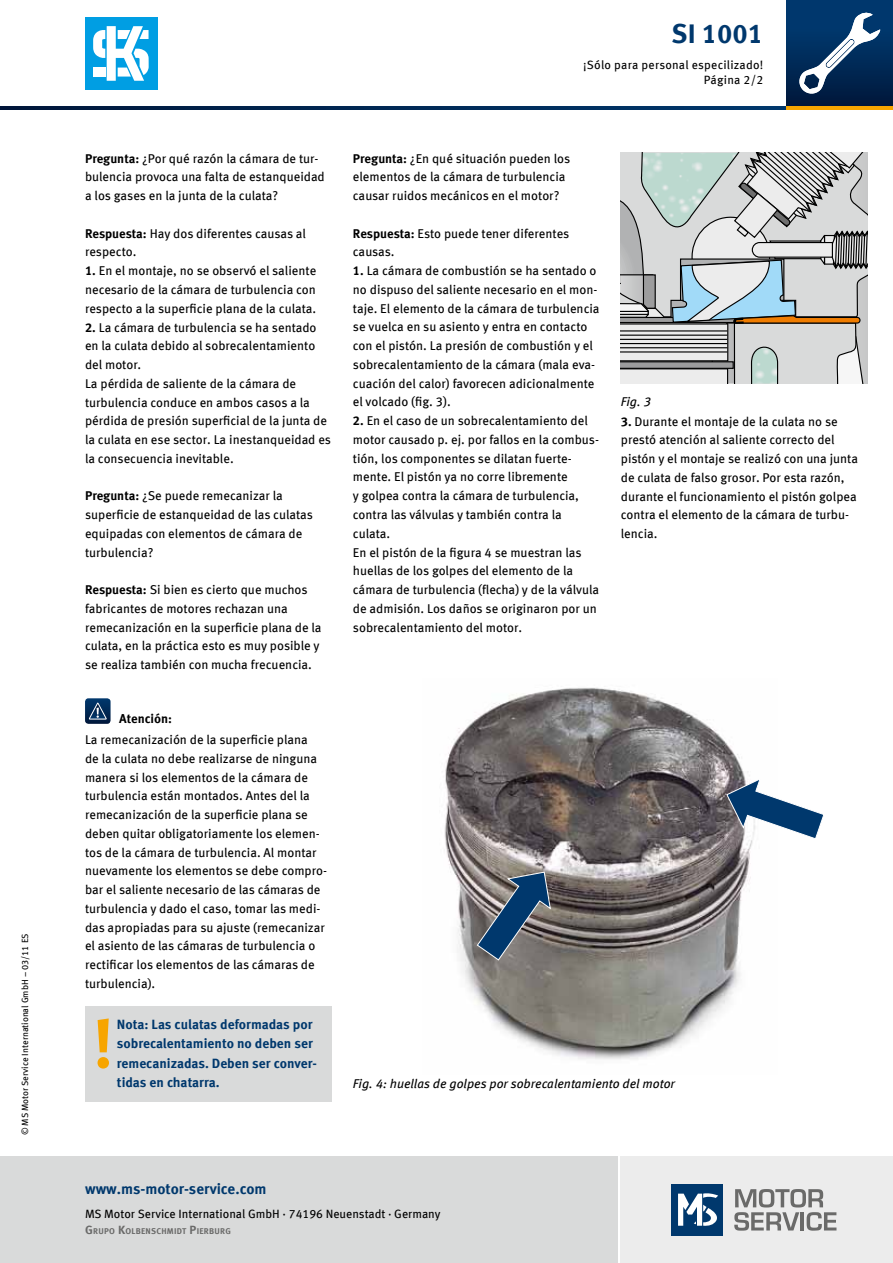
<style>
.page{position:relative;width:893px;height:1263px;background:#fff}
.page>*{position:absolute;margin:0;border:0;box-sizing:border-box;transform-origin:0 0}
.t1{font:700 69.3px "Meta OFC";color:#f7a500}
.t2{font:700 27px "Meta OFC";color:#00386d}
.t3{font:700 15px "Meta OFC";color:#00386d}
.t4{font:700 13.5px/19.5px "Meta OFC";color:#00386d}
.t5{font:12.75px/18.8px "Meta OFC";color:#000}
.t6{font:italic 12.75px "Meta OFC";color:#000}
.t7{font:700 12.75px "Meta OFC";color:#000}
.t8{font:12px "Meta OFC";color:#000}
.t9{font:12px/15px "Meta OFC";letter-spacing:.02em;color:#000;text-align:right}
.t10{font:9px "Meta OFC";color:#000}
.t11{font:700 8.4px "Meta OFC";letter-spacing:.03em;color:#6a6a69}
.s1{font-weight:700}
.s2{font-size:12px}
</style>
<div class="page">
<div style="left:621px;top:1157px;width:272px;height:106px;background:#ececec"></div>
<div style="left:0;top:1157px;width:617px;height:106px;background:#d9dada"></div>
<div style="left:672px;top:1184px;width:51px;height:51px;background:#00386d"></div>
<svg style="left:678px;top:1193px;width:40px;height:33px"></svg>
<svg style="left:734px;top:1189px;width:102px;height:42px"></svg>
<div style="left:787px;top:0;width:106px;height:106px;background:linear-gradient(to bottom,#003e78,#001a3f)"></div>
<div style="left:85px;top:17px;width:72px;height:72px;background:#009ee3"></div>
<svg style="left:93px;top:26px;width:56px;height:55px"></svg>
<div style="left:85px;top:1006px;width:247px;height:95px;background:#d9dada"></div>
<svg style="left:0;top:106px;width:787px;height:4px;background:#002753"></svg>
<hr style="left:787px;top:106px;width:106px;height:4px;background:#f7a500">
<svg style="left:798px;top:12px;width:82px;height:83px"></svg>
<img style="left:444px;top:687px;width:309px;height:373px">
<svg style="left:477px;top:871px;width:74px;height:90px;background:#566676"></svg>
<svg style="left:726px;top:778px;width:98px;height:61px"></svg>
<svg style="left:621px;top:153px;width:246px;height:231px;background:#bcc1c1"></svg>
<svg style="left:85px;top:698px;width:26px;height:26px"></svg>
<p class="t10" style="left:19px;top:1135px;width:203px;rotate:-90deg">© MS Motor Service International GmbH – 03/11 ES</p>
<h2 class="t2" style="left:672px;top:16px;width:93px">SI 1001</h2>
<p class="t9" style="left:583px;top:57px;width:182px">¡Sólo para personal especilizado!<br>Página 2/2</p>
<p class="t5" style="left:85px;top:149px;width:241px"><span class="s1">Pregunta:</span> ¿Por qué razón la cámara de tur&shy;bulencia provoca una falta de estanqueidad a los gases en la junta de la culata?</p>
<p class="t5" style="left:85px;top:224px;width:223px"><span class="s1">Respuesta:</span> Hay dos diferentes causas al respecto.</p>
<p class="t5" style="left:85px;top:261px;width:233px;text-align:justify"><span class="s1">1.</span> En el montaje, no se observó el saliente necesario de la cámara de turbulencia con respecto a la superficie plana de la culata.</p>
<p class="t5" style="left:85px;top:318px;width:248px"><span class="s1">2.</span> La cámara de turbulencia se ha sentado en la culata debido al sobrecalentamiento del motor.<br>La pérdida de saliente de la cámara de turbulencia conduce en ambos casos a la pérdida de presión superficial de la junta de la culata en ese sector. La inestanqueidad es la consecuencia inevitable.</p>
<p class="t5" style="left:85px;top:487px;width:229px"><span class="s1">Pregunta:</span> ¿Se puede remecanizar la superficie de estanqueidad de las culatas equipadas con elementos de cámara de turbulencia?</p>
<p class="t5" style="left:85px;top:580px;width:238px"><span class="s1">Respuesta:</span> Si bien es cierto que muchos fabricantes de motores rechazan una remecanización en la superficie plana de la culata, en la práctica esto es muy posible y se realiza también con mucha frecuencia.</p>
<p class="t7" style="left:119px;top:710px;width:54px">Atención:</p>
<p class="t5" style="left:85px;top:730px;width:244px">La remecanización de la superficie plana<br>de la culata no debe realizarse de ninguna manera si los elementos de la cámara de turbulencia están montados. Antes del la remecanización de la superficie plana se deben quitar obligatoriamente los elemen&shy;tos de la cámara de turbulencia. Al montar nuevamente los elementos se debe compro&shy;bar el saliente necesario de las cámaras de turbulencia y dado el caso, tomar las medi&shy;das apropiadas para su ajuste (remecanizar el asiento de las cámaras de turbulencia o rectificar los elementos de las cámaras de turbulencia).</p>
<h1 class="t1" style="left:93px;top:1000px;width:23px">!</h1>
<p class="t4" style="left:117px;top:1014px;width:202px">Nota: Las culatas deformadas por sobrecalentamiento no deben ser remecanizadas. Deben ser conver&shy;tidas en chatarra.</p>
<p class="t5" style="left:353px;top:149px;width:219px"><span class="s1">Pregunta:</span> ¿En qué situación pueden los elementos de la cámara de turbulencia causar ruidos mecánicos en el motor?</p>
<p class="t5" style="left:353px;top:224px;width:218px"><span class="s1">Respuesta:</span> Esto puede tener diferentes causas.</p>
<p class="t5" style="left:353px;top:261px;width:248px"><span class="s1">1.</span> La cámara de combustión se ha sentado o no dispuso del saliente necesario en el mon&shy;taje. El elemento de la cámara de turbulencia se vuelca en su asiento y entra en contacto con el pistón. La presión de combustión y el sobrecalentamiento de la cámara (mala eva&shy;cuación del calor) favorecen adicionalmente el volcado (fig. 3).</p>
<p class="t5" style="left:353px;top:411px;width:248px"><span class="s1">2.</span> En el caso de un sobrecalentamiento del motor causado p. ej. por fallos en la combus&shy;tión, los componentes se dilatan fuerte&shy;mente. El pistón ya no corre libremente<br>y golpea contra la cámara de turbulencia, contra las válvulas y también contra la culata.<br>En el pistón de la figura 4 se muestran las huellas de los golpes del elemento de la cámara de turbulencia (flecha) y de la válvula de admisión. Los daños se originaron por un sobrecalentamiento del motor.</p>
<p class="t5" style="left:621px;top:412px;width:239px"><span class="s1">3.</span> Durante el montaje de la culata no se prestó atención al saliente correcto del pistón y el montaje se realizó con una junta de culata de falso grosor. Por esta razón, durante el funcionamiento el pistón golpea contra el elemento de la cámara de turbu&shy;lencia.</p>
<p class="t6" style="left:621px;top:393px;width:32px">Fig. 3</p>
<p class="t6" style="left:353px;top:1075px;width:324px">Fig. 4: huellas de golpes por sobrecalentamiento del motor</p>
<p class="t3" style="left:85px;top:1179px;width:183px">www.ms-motor-service.com</p>
<p class="t8" style="left:85px;top:1206px;width:357px">MS Motor Service International GmbH · 74196 Neuenstadt · Germany</p>
<p class="t11" style="left:85px;top:1226px;width:146px"><span class="s2">G</span>RUPO <span class="s2">K</span>OLBENSCHMIDT <span class="s2">P</span>IERBURG</p>
</div>
